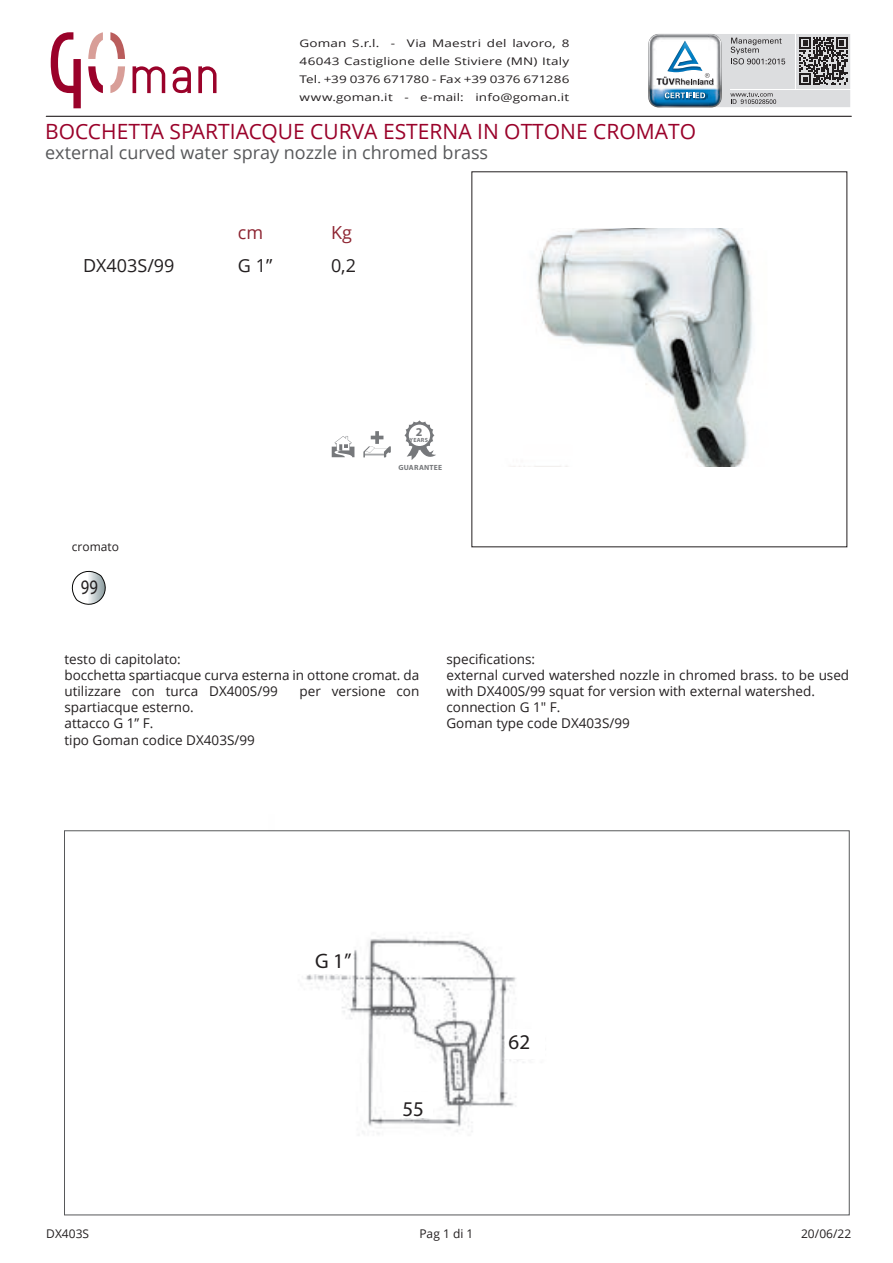
<style>
.page{position:relative;width:893px;height:1263px;background:#fff}
.page>*{position:absolute;margin:0;border:0;box-sizing:border-box;transform-origin:0 0}
.t1{font:21px "Open Sans";color:#9a022a}
.t2{font:21px "Myriad Pro";color:#231f20}
.t3{font:20.7px "Myriad Pro";color:#231f20;scale:.8 1}
.t4{font:18px "Open Sans";color:#57585a}
.t5{font:18px "Open Sans";color:#231f20}
.t6{font:18px "Open Sans";color:#8d2431}
.t7{font:13.5px/16.2px "Open Sans";color:#231f20}
.t8{font:12px "Open Sans";color:#231f20}
.t9{font:700 12px "Myriad Pro";color:#76787b}
.t10{font:10.5px/18px "Open Sans";letter-spacing:.01em;color:#231f20;text-align:justify;scale:1.29 1}
.t11{font:700 7.5px "Myriad Pro";letter-spacing:.025em;color:#76787b}
.t12{font:700 6px "Myriad Pro";letter-spacing:.04em;color:#76787b}
</style>
<div class="page">
<img style="left:212px;top:934px;width:442px;height:282px">
<hr style="left:46px;top:116px;width:805px;height:1px;background:#231f20">
<svg style="left:648px;top:33px;width:202px;height:75px"></svg>
<svg style="left:332px;top:436px;width:22px;height:21px"></svg>
<svg style="left:363px;top:431px;width:28px;height:26px"></svg>
<svg style="left:404px;top:420px;width:32px;height:40px"></svg>
<svg style="left:71px;top:570px;width:35px;height:35px"></svg>
<svg style="left:88px;top:66px;width:15px;height:27px"></svg>
<svg style="left:198px;top:66px;width:19px;height:27px"></svg>
<svg style="left:133px;top:66px;width:32px;height:27px"></svg>
<svg style="left:173px;top:66px;width:18px;height:27px"></svg>
<svg style="left:88px;top:32px;width:15px;height:27px"></svg>
<svg style="left:110px;top:32px;width:15px;height:27px"></svg>
<svg style="left:110px;top:66px;width:15px;height:27px"></svg>
<svg style="left:51px;top:32px;width:30px;height:76px"></svg>
<div style="left:395px;top:1092px;width:38px;height:26px;background:#fff"></div>
<div style="left:505px;top:1030px;width:39px;height:29px;background:#fff"></div>
<div style="left:297px;top:942px;width:56px;height:32px;background:#fff"></div>
<img style="left:510px;top:228px;width:243px;height:239px">
<p class="t10" style="left:299px;top:34px;width:211px">Goman S.r.l. - Via Maestri del lavoro, 8<br>46043 Castiglione delle Stiviere (MN) Italy Tel. +39 0376 671780 - Fax +39 0376 671286 www.goman.it - e-mail: info@goman.it</p>
<h1 class="t1" style="left:45px;top:117px;width:652px">BOCCHETTA SPARTIACQUE CURVA ESTERNA IN OTTONE CROMATO</h1>
<h3 class="t4" style="left:45px;top:140px;width:444px">external curved water spray nozzle in chromed brass</h3>
<h3 class="t5" style="left:83px;top:253px;width:93px">DX403S/99</h3>
<p class="t8" style="left:72px;top:538px;width:49px">cromato</p>
<h2 class="t3" style="left:81px;top:575px;width:23px">99</h2>
<h3 class="t6" style="left:238px;top:221px;width:27px">cm</h3>
<h3 class="t5" style="left:238px;top:253px;width:36px">G 1”</h3>
<h3 class="t6" style="left:331px;top:221px;width:22px">Kg</h3>
<h3 class="t5" style="left:331px;top:253px;width:27px">0,2</h3>
<p class="t9" style="left:416px;top:424px;width:8px">2</p>
<p class="t12" style="left:410px;top:436px;width:20px">YEARS</p>
<p class="t11" style="left:399px;top:463px;width:45px">GUARANTEE</p>
<p class="t7" style="left:64px;top:650px;width:356px">testo di capitolato:<br>bocchetta spartiacque curva esterna in ottone cromat. da utilizzare con turca DX400S/99</p>
<p class="t7" style="left:300px;top:683px;width:121px">per versione con</p>
<p class="t7" style="left:64px;top:699px;width:192px">spartiacque esterno.<br>attacco G 1” F.<br>tipo Goman codice DX403S/99</p>
<p class="t7" style="left:446px;top:650px;width:404px">specifications:<br>external curved watershed nozzle in chromed brass. to be used with DX400S/99 squat for version with external watershed. connection G 1" F.<br>Goman type code DX403S/99</p>
<h1 class="t2" style="left:315px;top:948px;width:38px">G 1”</h1>
<h1 class="t2" style="left:402px;top:1096px;width:23px">55</h1>
<h1 class="t2" style="left:509px;top:1029px;width:23px">62</h1>
<p class="t8" style="left:46px;top:1226px;width:44px">DX403S</p>
<p class="t8" style="left:419px;top:1226px;width:56px">Pag 1 di 1</p>
<p class="t8" style="left:801px;top:1226px;width:52px">20/06/22</p>
</div>
